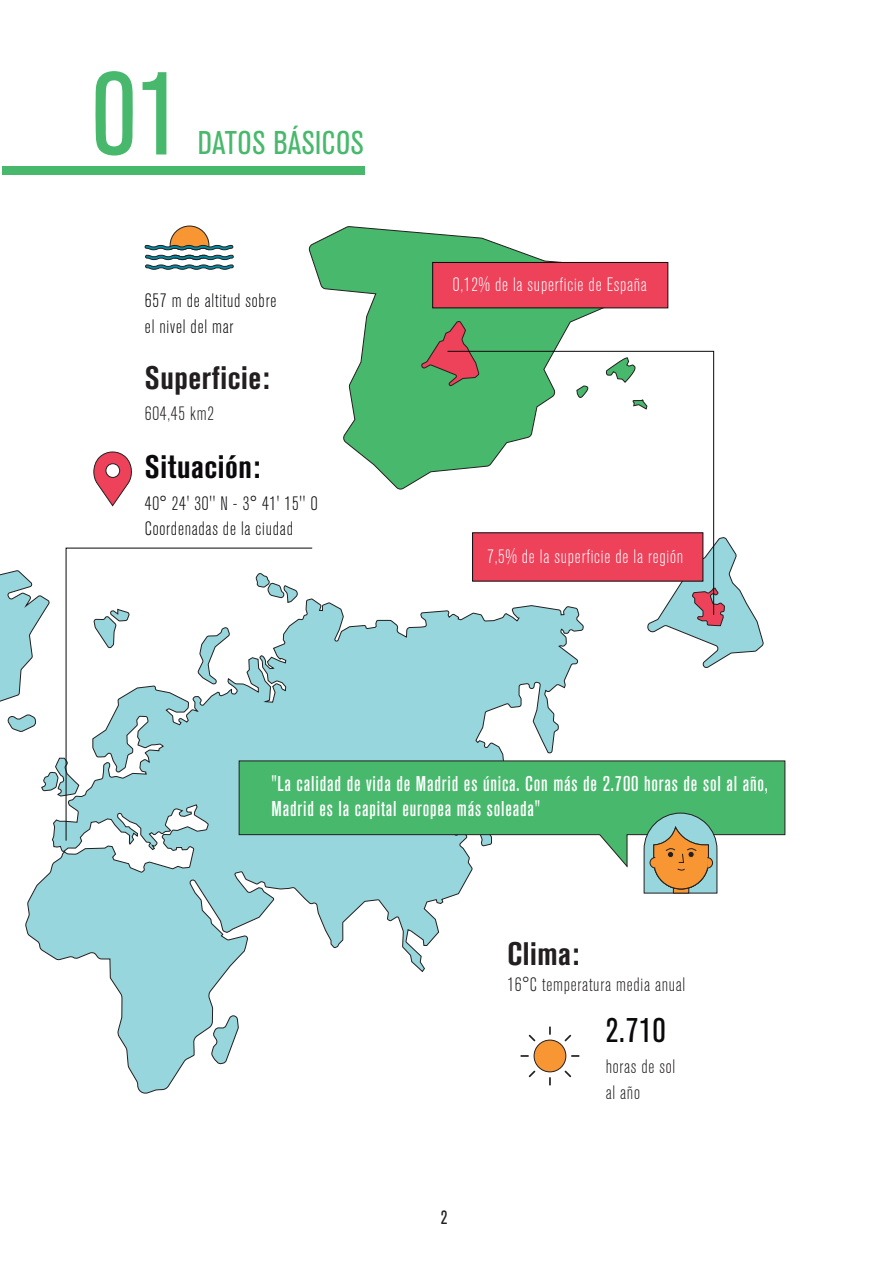
<style>
.page{position:relative;width:893px;height:1263px;background:#fff}
.page>*{position:absolute;margin:0;border:0;box-sizing:border-box;transform-origin:0 0}
.t1{font:condensed 116.55px "Akzidenz Grotesk BQ";color:#48b96c}
.t2{font:condensed 33.9px "Akzidenz Grotesk BQ";color:#0b090c}
.t3{font:condensed 32.55px "Akzidenz Grotesk BQ";letter-spacing:.02em;color:#48b96c}
.t4{font:700 condensed 32.25px "Akzidenz Grotesk BQ";letter-spacing:.02em;color:#231f20}
.t5{font:700 condensed 32.25px "Akzidenz Grotesk BQ";letter-spacing:.02em;color:#0b090c}
.t6{font:21.15px/25.8px "Akzidenz Grotesk BQ Md Cnd Alt";letter-spacing:.04em;color:#fff}
.t7{font:300 condensed 19.35px/25.8px "Akzidenz Grotesk BQ";letter-spacing:.04em;color:#0b090c}
.t8{font:300 condensed 19.35px "Akzidenz Grotesk BQ";letter-spacing:.04em;color:#fff}
.t9{font:300 condensed 19.35px/25.8px "Akzidenz Grotesk BQ";letter-spacing:.04em;color:#231f20}
.t10{font:condensed 19.05px "Akzidenz Grotesk BQ";color:#231f20;scale:.94 1}
</style>
<div class="page">
<svg style="left:647px;top:537px;width:117px;height:131px"></svg>
<svg style="left:1px;top:570px;width:24px;height:162px"></svg>
<svg style="left:25px;top:576px;width:559px;height:518px"></svg>
<svg style="left:211px;top:1015px;width:28px;height:49px"></svg>
<svg style="left:41px;top:757px;width:24px;height:40px"></svg>
<svg style="left:65px;top:547px;width:248px;height:294px"></svg>
<div style="left:2px;top:166px;width:363px;height:9px;background:#48b96c"></div>
<svg style="left:309px;top:226px;width:310px;height:264px"></svg>
<svg style="left:420px;top:321px;width:60px;height:66px;background:#768e63"></svg>
<svg style="left:447px;top:351px;width:267px;height:265px"></svg>
<div style="left:432px;top:262px;width:236px;height:46px;background:#ee415a;border:1px solid #0b090c"></div>
<div style="left:472px;top:532px;width:231px;height:49px;background:#ee415a"></div>
<svg style="left:93px;top:451px;width:39px;height:56px"></svg>
<div style="left:534px;top:1040px;width:32px;height:32px;background:#f79632;border-radius:50%"></div>
<div style="left:534px;top:1040px;width:32px;height:32px;border:1px solid #231f20;border-radius:50%"></div>
<svg style="left:549px;top:1026px;width:2px;height:9px"></svg>
<svg style="left:549px;top:1077px;width:2px;height:8px"></svg>
<svg style="left:520px;top:1055px;width:9px;height:2px"></svg>
<svg style="left:571px;top:1055px;width:8px;height:2px"></svg>
<svg style="left:529px;top:1035px;width:6px;height:6px"></svg>
<svg style="left:565px;top:1070px;width:6px;height:7px"></svg>
<svg style="left:529px;top:1070px;width:6px;height:7px"></svg>
<svg style="left:565px;top:1035px;width:6px;height:6px"></svg>
<svg style="left:238px;top:760px;width:548px;height:108px;background:#6bc38e"></svg>
<svg style="left:144px;top:225px;width:90px;height:45px"></svg>
<svg style="left:643px;top:812px;width:75px;height:82px;background:#a8aa80"></svg>
<h1 class="t1" style="left:92px;top:49px;width:91px">01</h1>
<h3 class="t3" style="left:198px;top:125px;width:168px">DATOS BÁSICOS</h3>
<p class="t7" style="left:145px;top:288px;width:133px">657 m de altitud sobre el nivel del mar</p>
<h3 class="t4" style="left:145px;top:359px;width:126px">Superficie:</h3>
<p class="t9" style="left:145px;top:401px;width:71px">604,45 km2</p>
<h3 class="t5" style="left:145px;top:448px;width:117px">Situación:</h3>
<p class="t7" style="left:145px;top:491px;width:175px">40° 24' 30'' N - 3° 41' 15'' O<br>Coordenadas de la ciudad</p>
<p class="t8" style="left:453px;top:274px;width:195px">0,12% de la superficie de España</p>
<p class="t8" style="left:487px;top:546px;width:197px">7,5% de la superficie de la región</p>
<p class="t6" style="left:271px;top:770px;width:498px">"La calidad de vida de Madrid es única. Con más de 2.700 horas de sol al año,<br>Madrid es la capital europea más soleada"</p>
<h3 class="t4" style="left:507px;top:936px;width:73px">Clima:</h3>
<p class="t9" style="left:507px;top:972px;width:179px">16°C temperatura media anual</p>
<h2 class="t2" style="left:606px;top:1012px;width:61px">2.710</h2>
<p class="t10" style="left:441px;top:1206px;width:9px">2</p>
<p class="t9" style="left:606px;top:1054px;width:71px">horas de sol al año</p>
</div>
